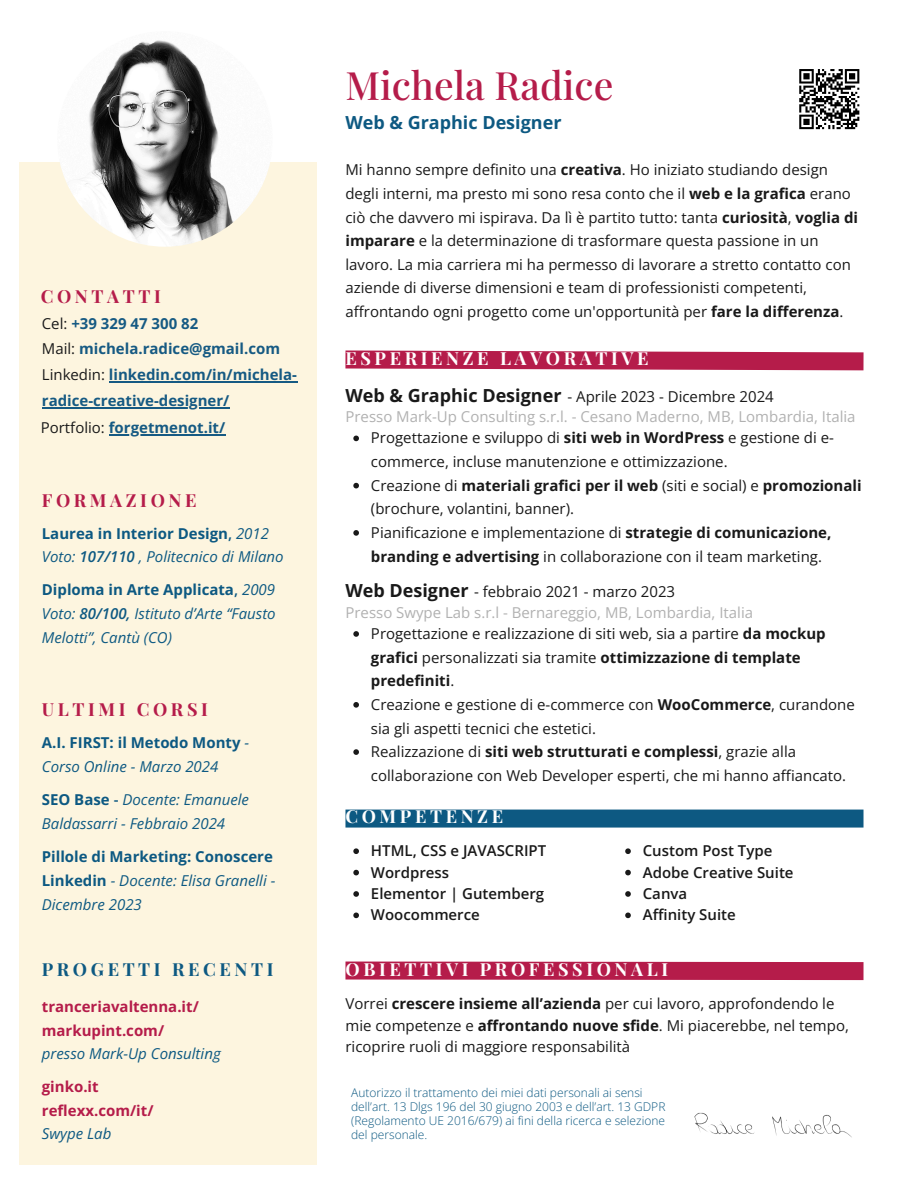
<style>
.page{position:relative;width:918px;height:1188px;background:#fff}
.page>*{position:absolute;margin:0;border:0;box-sizing:border-box;transform-origin:0 0}
.t1{font:500 39px "Playfair Display";color:#b51c4a}
.t2{font:700 18px "Playfair Display";letter-spacing:.2em;color:#fff}
.t3{font:700 18px "Open Sans";color:#191919}
.t4{font:700 18px "Playfair Display";letter-spacing:.2em;color:#b51c4a}
.t5{font:700 18px "Open Sans";color:#0d5982}
.t6{font:700 18px "Playfair Display";letter-spacing:.2em;color:#0d5982}
.t7{font:15px/23.7px "Open Sans";color:#191919}
.t8{font:italic 15px/24px "Open Sans";color:#0d5982}
.t9{font:15px/20.2px "Open Sans";color:#b1b1b1}
.t10{font:700 15px/25.8px "Open Sans";color:#165a83}
.t11{font:600 15px "Open Sans";color:#191919}
.t12{font:700 15px/23.5px "Open Sans";color:#0d5982}
.t13{font:700 15px/23.5px "Open Sans";color:#b51c4a}
.t14{font:300 12px/14px "Open Sans";color:#0d5982}
.s1{font-weight:400;color:#191919}
.s2{font-weight:700;font-style:normal}
.s3{font-weight:600;font-style:normal}
.s4{font-weight:600}
.s5{font-weight:400;font-style:italic}
.s6{font-weight:700}
.s7{color:#191919}
.s8{font-weight:400;font-style:italic;color:#0d5982}
</style>
<div class="page">
<div style="left:20px;top:162px;width:297px;height:1002px;background:#fdf5df"></div>
<img style="left:57px;top:31px;width:216px;height:216px;border-radius:50%">
<img style="left:694px;top:1112px;width:158px;height:26px">
<div style="left:345px;top:810px;width:519px;height:18px;background:#0d5982"></div>
<svg style="left:353px;top:848px;width:6px;height:6px"></svg>
<svg style="left:353px;top:870px;width:6px;height:5px"></svg>
<svg style="left:353px;top:891px;width:6px;height:6px"></svg>
<svg style="left:353px;top:913px;width:6px;height:5px"></svg>
<svg style="left:345px;top:961px;width:519px;height:20px;background:#bc325c"></svg>
<svg style="left:345px;top:350px;width:519px;height:21px;background:#bf3c64"></svg>
<svg style="left:799px;top:69px;width:61px;height:61px"></svg>
<svg style="left:353px;top:631px;width:6px;height:6px"></svg>
<svg style="left:353px;top:702px;width:6px;height:6px"></svg>
<svg style="left:353px;top:749px;width:6px;height:6px"></svg>
<svg style="left:353px;top:436px;width:6px;height:5px"></svg>
<svg style="left:353px;top:483px;width:6px;height:5px"></svg>
<svg style="left:353px;top:530px;width:6px;height:6px"></svg>
<hr style="left:109px;top:381px;width:188px;height:2px;background:#165a83">
<hr style="left:42px;top:407px;width:187px;height:1px;background:#165a83">
<hr style="left:109px;top:434px;width:116px;height:2px;background:#165a83">
<svg style="left:625px;top:848px;width:6px;height:6px"></svg>
<svg style="left:625px;top:870px;width:6px;height:5px"></svg>
<svg style="left:625px;top:891px;width:6px;height:6px"></svg>
<svg style="left:625px;top:913px;width:6px;height:5px"></svg>
<h4 class="t1" style="left:345px;top:58px;width:269px">Michela Radice</h4>
<p class="t4" style="left:41px;top:284px;width:122px">CONTATTI</p>
<p class="t10" style="left:42px;top:310px;width:257px"><span class="s1">Cel:</span> +39 329 47 300 82<br><span class="s1">Mail:</span> michela.radice@gmail.com<br><span class="s1">Linkedin:</span> linkedin.com/in/michela-</p>
<p class="t10" style="left:42px;top:388px;width:189px">radice-creative-designer/</p>
<h3 class="t10" style="left:41px;top:415px;width:186px"><span class="s1">Portfolio:</span> forgetmenot.it/</h3>
<p class="t4" style="left:42px;top:488px;width:156px">FORMAZIONE</p>
<p class="t8" style="left:42px;top:521px;width:243px;line-height:23.5px"><span class="s2">Laurea in Interior Design</span><span class="s3">,</span> 2012<br>Voto: <span class="s4">107/110</span> , Politecnico di Milano</p>
<p class="t8" style="left:42px;top:578px;width:235px;text-align:justify"><span class="s2">Diploma in Arte Applicata</span><span class="s3">,</span> 2009<br>Voto: <span class="s4">80/100,</span> Istituto d’Arte “Fausto Melotti”, Cantù (CO)</p>
<p class="t4" style="left:42px;top:697px;width:168px">ULTIMI CORSI</p>
<p class="t12" style="left:42px;top:731px;width:209px">A.I. FIRST: il Metodo Monty <span class="s5">-<br>Corso Online - Marzo 2024</span></p>
<p class="t8" style="left:42px;top:787px;width:209px"><span class="s2">SEO Base</span> <span class="s3">-</span> Docente: Emanuele</p>
<p class="t8" style="left:42px;top:811px;width:185px">Baldassarri - Febbraio 2024</p>
<p class="t12" style="left:42px;top:844px;width:235px;line-height:24px">Pillole di Marketing: Conoscere<br>Linkedin <span class="s5">- Docente: Elisa Granelli -</span></p>
<p class="t8" style="left:42px;top:892px;width:102px">Dicembre 2023</p>
<p class="t5" style="left:345px;top:110px;width:218px">Web &amp; Graphic Designer</p>
<h3 class="t7" style="left:345px;top:158px;width:514px">Mi hanno sempre definito una <span class="s6">creativa</span>. Ho iniziato studiando design degli interni, ma presto mi sono resa conto che il <span class="s6">web e la grafica</span> erano ciò che davvero mi ispirava. Da lì è partito tutto: tanta <span class="s6">curiosità</span>, <span class="s6">voglia di imparare</span> e la determinazione di trasformare questa passione in un lavoro. La mia carriera mi ha permesso di lavorare a stretto contatto con aziende di diverse dimensioni e team di professionisti competenti, affrontando ogni progetto come un'opportunità per <span class="s6">fare la differenza</span>.</h3>
<h4 class="t2" style="left:345px;top:346px;width:304px">ESPERIENZE LAVORATIVE</h4>
<h2 class="t3" style="left:345px;top:383px;width:218px">Web &amp; Graphic Designer</h2>
<h1 class="t9" style="left:345px;top:386px;width:512px;text-indent:222px"><span class="s7">- Aprile 2023 - Dicembre 2024<br></span>Presso Mark-Up Consulting s.r.l. - Cesano Maderno, MB, Lombardia, Italia</h1>
<p class="t7" style="left:371px;top:426px;width:465px">Progettazione e sviluppo di <span class="s6">siti web in WordPress</span> e gestione di e&shy;commerce, incluse manutenzione e ottimizzazione.</p>
<h3 class="t7" style="left:371px;top:473px;width:492px">Creazione di <span class="s6">materiali grafici per il web</span> (siti e social) e <span class="s6">promozionali </span>(brochure, volantini, banner).</h3>
<h4 class="t7" style="left:371px;top:520px;width:462px">Pianificazione e implementazione di <span class="s6">strategie di comunicazione, branding e advertising</span> in collaborazione con il team marketing.</h4>
<h4 class="t3" style="left:345px;top:578px;width:125px">Web Designer</h4>
<h4 class="t9" style="left:345px;top:581px;width:409px;text-indent:129px"><span class="s7">- febbraio 2021 - marzo 2023<br></span>Presso Swype Lab s.r.l - Bernareggio, MB, Lombardia, Italia</h4>
<h4 class="t7" style="left:371px;top:621px;width:456px">Progettazione e realizzazione di siti web, sia a partire <span class="s6">da mockup grafici</span> personalizzati sia tramite <span class="s6">ottimizzazione di template predefiniti</span>.</h4>
<h2 class="t7" style="left:371px;top:692px;width:485px">Creazione e gestione di e-commerce con <span class="s6">WooCommerce</span>, curandone sia gli aspetti tecnici che estetici.</h2>
<h4 class="t7" style="left:371px;top:739px;width:477px">Realizzazione di <span class="s6">siti web strutturati e complessi</span>, grazie alla collaborazione con Web Developer esperti, che mi hanno affiancato.</h4>
<h4 class="t2" style="left:345px;top:804px;width:159px">COMPETENZE</h4>
<h2 class="t11" style="left:371px;top:840px;width:177px">HTML, CSS e JAVASCRIPT</h2>
<h4 class="t11" style="left:371px;top:862px;width:80px">Wordpress</h4>
<h4 class="t11" style="left:371px;top:883px;width:175px">Elementor | Gutemberg</h4>
<h2 class="t11" style="left:371px;top:904px;width:110px">Woocommerce</h2>
<p class="t11" style="left:643px;top:840px;width:131px">Custom Post Type</p>
<p class="t11" style="left:643px;top:862px;width:152px">Adobe Creative Suite</p>
<p class="t11" style="left:643px;top:883px;width:46px">Canva</p>
<h2 class="t11" style="left:643px;top:904px;width:95px">Affinity Suite</h2>
<p class="t6" style="left:42px;top:957px;width:233px">PROGETTI RECENTI</p>
<h2 class="t13" style="left:42px;top:995px;width:180px">tranceriavaltenna.it/ markupint.com/<br><span class="s8">presso Mark-Up Consulting</span></h2>
<p class="t13" style="left:42px;top:1075px;width:113px">ginko.it reflexx.com/it/<br><span class="s8">Swype Lab</span></p>
<h4 class="t14" style="left:351px;top:1086px;width:316px">Autorizzo il trattamento dei miei dati personali ai sensi dell’art. 13 Dlgs 196 del 30 giugno 2003 e dell’art. 13 GDPR (Regolamento UE 2016/679) ai fini della ricerca e selezione del personale.</h4>
<h2 class="t2" style="left:345px;top:957px;width:324px">OBIETTIVI PROFESSIONALI</h2>
<h4 class="t7" style="left:345px;top:993px;width:505px;line-height:21.3px">Vorrei <span class="s6">crescere insieme all’azienda</span> per cui lavoro, approfondendo le mie competenze e <span class="s6">affrontando nuove sfide</span>. Mi piacerebbe, nel tempo, ricoprire ruoli di maggiore responsabilità</h4>
</div>
